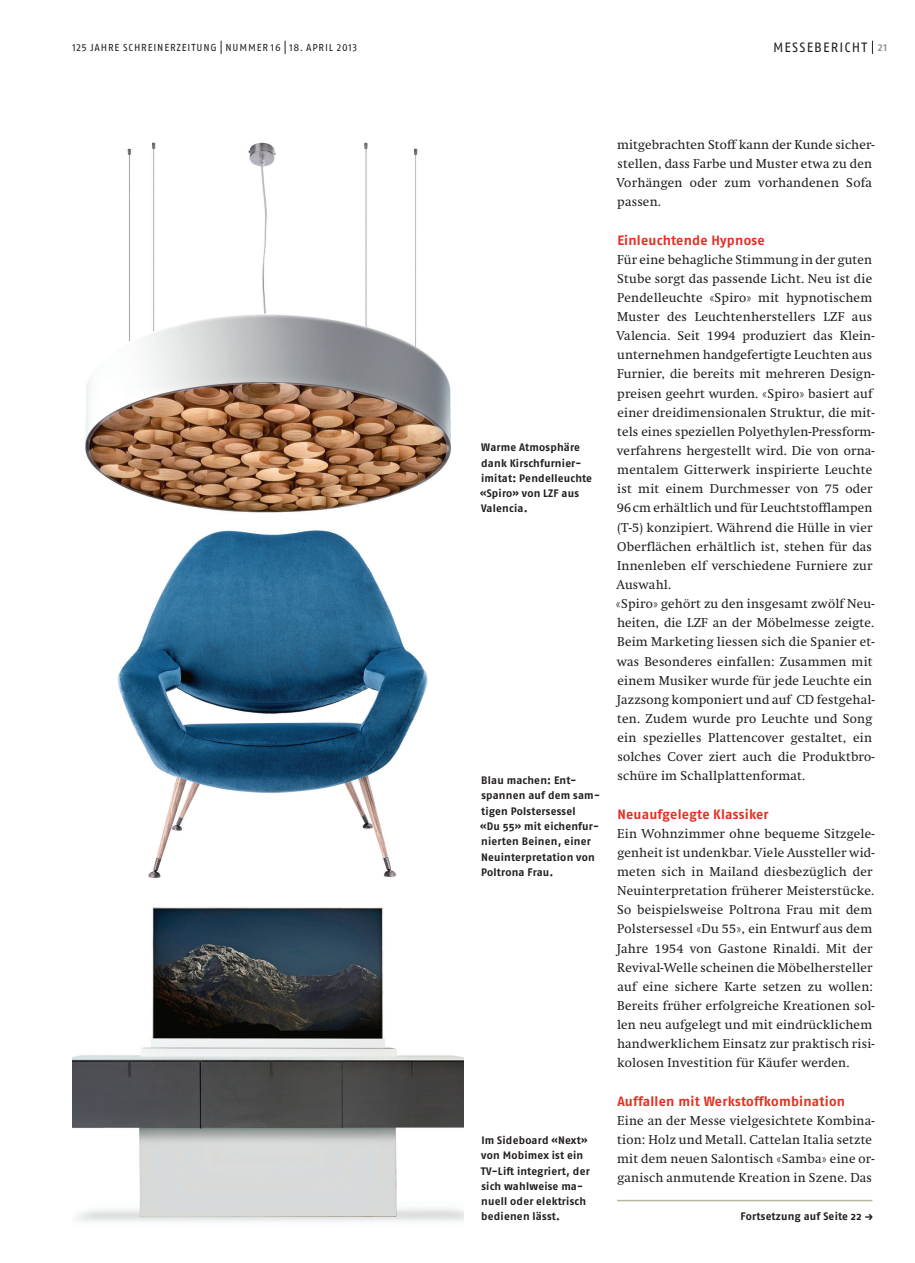
<style>
.page{position:relative;width:915px;height:1263px;background:#fff}
.page>*{position:absolute;margin:0;border:0;box-sizing:border-box;transform-origin:0 0}
.t1{font:700 13.5px "Fago OT";letter-spacing:.015em;color:#e53025}
.t2{font:13.5px "Fago OT";letter-spacing:.085em;color:#231f20}
.t3{font:12.75px/19.2px "Swift";letter-spacing:.02em;color:#231f20}
.t4{font:700 10.8px/15.3px "Fago OT";letter-spacing:.02em;color:#231f20}
.t5{font:10.2px "Fago OT";letter-spacing:.085em;color:#231f20}
.s1{font-weight:700;font-size:10.2px;color:#939598}
</style>
<div class="page">
<svg style="left:871px;top:41px;width:1px;height:13px"></svg>
<svg style="left:221px;top:41px;width:1px;height:13px"></svg>
<svg style="left:285px;top:41px;width:1px;height:13px"></svg>
<hr style="left:617px;top:1200px;width:255px;height:1px;background:#b9b5a0">
<img style="left:72px;top:907px;width:391px;height:315px">
<img style="left:85px;top:142px;width:366px;height:371px">
<img style="left:117px;top:530px;width:311px;height:348px">
<p class="t5" style="left:72px;top:41px;width:36px">125 JAHRE</p>
<p class="t5" style="left:123px;top:41px;width:7px">SCHREI</p>
<p class="t5" style="left:157px;top:41px;width:201px">NERZEITUNG NU MMER 16 18. APRI L 2013</p>
<p class="t2" style="left:772px;top:39px;width:115px">MESSEBERICHT <span class="s1">21</span></p>
<p class="t4" style="left:480px;top:440px;width:113px">Warme Atmosphäre dank Kirschfurnier&shy;imitat: Pendelleuchte «Spiro» von LZF aus<br>Valencia.</p>
<p class="t4" style="left:480px;top:773px;width:121px">Blau machen: Ent&shy;spannen auf dem sam&shy;tigen Polstersessel<br>«Du 55» mit eichenfur&shy;nierten Beinen, einer<br>Neuinterpretation von<br>Poltrona Frau.</p>
<p class="t4" style="left:480px;top:1132px;width:110px">Im Sideboard «Next» von Mobimex ist ein<br>TV-Lift integriert, der sich wahlweise ma&shy;nuell oder elektrisch bedienen lässt.</p>
<p class="t3" style="left:616px;top:135px;width:260px">mitgebrachten Stoff kann der Kunde sicher&shy;stellen, dass Farbe und Muster etwa zu den<br>Vorhängen oder zum vorhandenen Sofa passen.</p>
<p class="t1" style="left:617px;top:232px;width:149px">Einleuchtende Hypnose</p>
<p class="t3" style="left:615px;top:250px;width:260px">Für eine behagliche Stimmung in der guten Stube sorgt das passende Licht. Neu ist die Pendelleuchte «Spiro» mit hypnotischem Muster des Leuchtenherstellers LZF aus Valencia. Seit 1994 produziert das Klein&shy;unternehmen handgefertigte Leuchten aus Furnier, die bereits mit mehreren Design&shy;preisen geehrt wurden. «Spiro» basiert auf einer dreidimensionalen Struktur, die mit&shy;tels eines speziellen Polyethylen-Pressform&shy;verfahrens hergestellt wird. Die von orna&shy;mentalem Gitterwerk inspirierte Leuchte ist mit einem Durchmesser von 75 oder 96 cm erhältlich und für Leuchtstofflampen (T-5) konzipiert. Während die Hülle in vier Oberflächen erhältlich ist, stehen für das Innenleben elf verschiedene Furniere zur Auswahl.<br>«Spiro» gehört zu den insgesamt zwölf Neu&shy;heiten, die LZF an der Möbelmesse zeigte.<br>Beim Marketing liessen sich die Spanier et&shy;was Besonderes einfallen: Zusammen mit einem Musiker wurde für jede Leuchte ein Jazzsong komponiert und auf CD festgehal&shy;ten. Zudem wurde pro Leuchte und Song ein spezielles Plattencover gestaltet, ein solches Cover ziert auch die Produktbro&shy;schüre im Schallplattenformat.</p>
<p class="t1" style="left:617px;top:806px;width:153px">Neuaufgelegte Klassiker</p>
<p class="t3" style="left:616px;top:824px;width:259px">Ein Wohnzimmer ohne bequeme Sitzgele&shy;genheit ist undenkbar. Viele Aussteller wid&shy;meten sich in Mailand diesbezüglich der Neuinterpretation früherer Meisterstücke.<br>So beispielsweise Poltrona Frau mit dem Polstersessel «Du 55», ein Entwurf aus dem Jahre 1954 von Gastone Rinaldi. Mit der Revival-Welle scheinen die Möbelhersteller auf eine sichere Karte setzen zu wollen:<br>Bereits früher erfolgreiche Kreationen sol&shy;len neu aufgelegt und mit eindrücklichem handwerklichem Einsatz zur praktisch risi&shy;kolosen Investition für Käufer werden.</p>
<p class="t1" style="left:617px;top:1093px;width:229px">Auffallen mit Werkstoffkombination</p>
<p class="t3" style="left:617px;top:1111px;width:259px">Eine an der Messe vielgesichtete Kombina&shy;tion: Holz und Metall. Cattelan Italia setzte mit dem neuen Salontisch «Samba» eine or&shy;ganisch anmutende Kreation in Szene. Das</p>
<p class="t4" style="left:740px;top:1209px;width:134px">Fortsetzung auf Seite 22 →</p>
</div>
